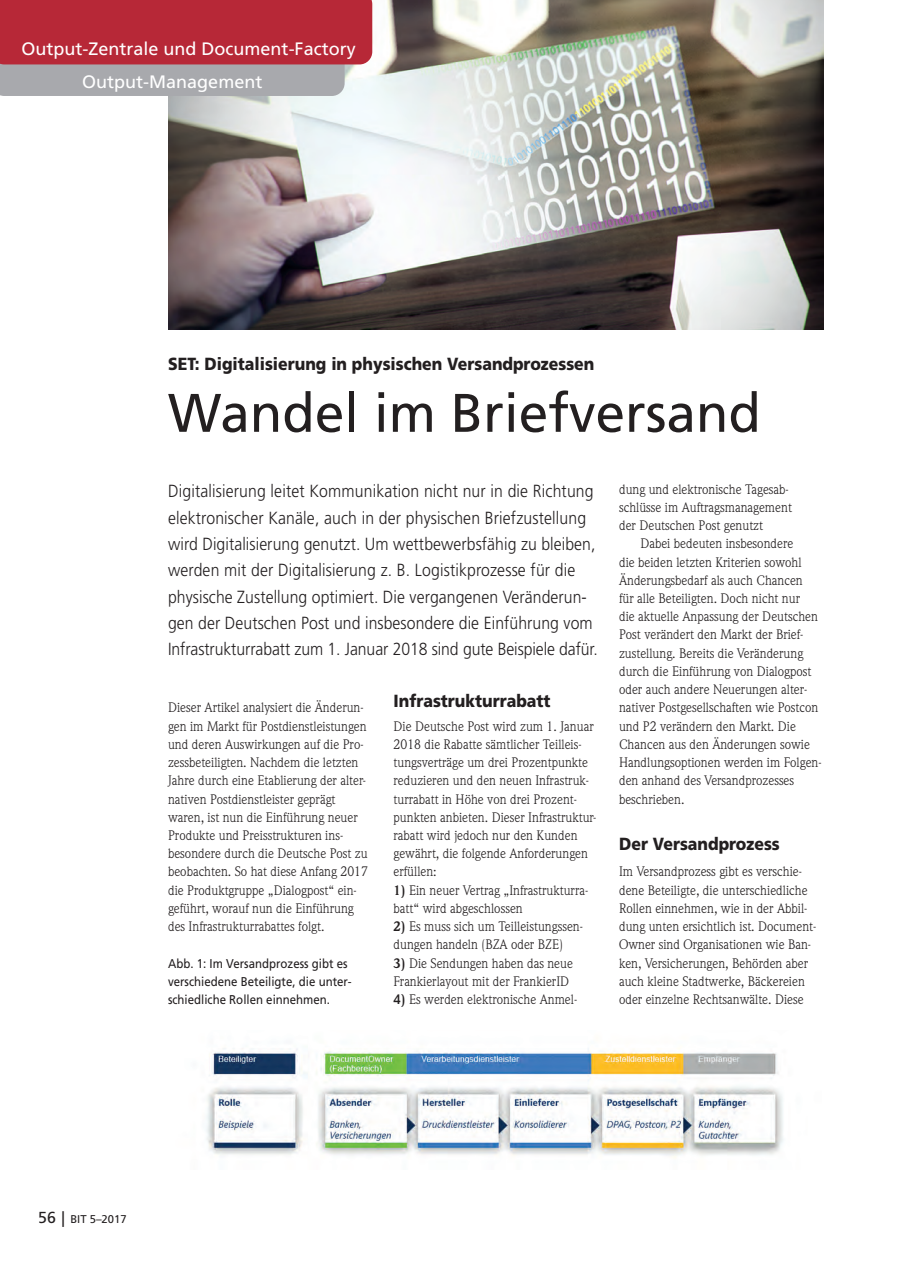
<style>
.page{position:relative;width:902px;height:1272px;background:#fff}
.page>*{position:absolute;margin:0;border:0;box-sizing:border-box;transform-origin:0 0}
.t1{font:54.15px "Frutiger";color:#231f20}
.t2{font:18px "Frutiger";color:#fff}
.t3{font:300 17.55px/26.2px "Frutiger";letter-spacing:.005em;color:#231f20;scale:.9 1}
.t4{font:900 17.55px "Frutiger";color:#231f20;scale:.9 1}
.t5{font:13.5px/18.1px "Weidemann";color:#231f20}
.t6{font:12.75px/18.1px "Frutiger";color:#231f20;scale:.9 1}
.t7{font:11.25px "Frutiger";color:#231f20}
.s1{font-weight:700}
.s2{font-size:15.9px}
.s3{font-size:15.75px}
</style>
<div class="page">
<img style="left:168px;top:0;width:655px;height:329px">
<img style="left:206px;top:1048px;width:578px;height:110px">
<svg style="left:0;top:0;width:372px;height:96px;background:#b3545f"></svg>
<h2 class="t2" style="left:21px;top:42px;width:336px">Output-Zentrale und Document-Factory</h2>
<h2 class="t2" style="left:82px;top:74px;width:182px">Output-Management</h2>
<p class="t4" style="left:168px;top:356px;width:475px">SET: Digitalisierung in physischen Versandprozessen</p>
<h1 class="t1" style="left:168px;top:391px;width:594px">Wandel im Briefversand</h1>
<p class="t3" style="left:168px;top:479px;width:479px">Digitalisierung leitet Kommunikation nicht nur in die Richtung elektronischer Kanäle, auch in der physischen Briefzustellung wird Digitalisierung genutzt. Um wettbewerbsfähig zu bleiben, werden mit der Digitalisierung z. B. Logistikprozesse für die physische Zustellung optimiert. Die vergangenen Veränderun&shy;gen der Deutschen Post und insbesondere die Einführung vom Infrastrukturrabatt zum 1. Januar 2018 sind gute Beispiele dafür.</p>
<p class="t5" style="left:168px;top:700px;width:201px">Dieser Artikel analysiert die Änderun&shy;gen im Markt für Postdienstleistungen und deren Auswirkungen auf die Pro&shy;zessbeteiligten. Nachdem die letzten Jahre durch eine Etablierung der alter&shy;nativen Postdienstleister geprägt waren, ist nun die Einführung neuer Produkte und Preisstrukturen ins&shy;besondere durch die Deutsche Post zu beobachten. So hat diese Anfang 2017 die Produktgruppe „Dialogpost“ ein&shy;geführt, worauf nun die Einführung des Infrastrukturrabattes folgt.</p>
<p class="t6" style="left:168px;top:955px;width:205px">Abb. 1: Im Versandprozess gibt es verschiedene Beteiligte, die unter&shy;schiedliche Rollen einnehmen.</p>
<p class="t4" style="left:393px;top:694px;width:176px">Infrastrukturrabatt</p>
<p class="t5" style="left:393px;top:718px;width:204px">Die Deutsche Post wird zum 1. Januar 2018 die Rabatte sämtlicher Teilleis&shy;tungsverträge um drei Prozentpunkte reduzieren und den neuen Infrastruk&shy;turrabatt in Höhe von drei Prozent&shy;punkten anbieten. Dieser Infrastruktur&shy;rabatt wird jedoch nur den Kunden gewährt, die folgende Anforderungen erfüllen:</p>
<p class="t5" style="left:393px;top:882px;width:196px"><span class="s1">1)</span> Ein neuer Vertrag „Infrastrukturra&shy;batt“ wird abgeschlossen</p>
<p class="t5" style="left:393px;top:918px;width:191px"><span class="s1">2)</span> Es muss sich um Teilleistungssen&shy;dungen handeln (BZA oder BZE)</p>
<p class="t5" style="left:393px;top:955px;width:181px"><span class="s1">3)</span> Die Sendungen haben das neue<br>Frankierlayout mit der FrankierID</p>
<p class="t5" style="left:393px;top:991px;width:185px"><span class="s1">4)</span> Es werden elektronische Anmel-</p>
<p class="t5" style="left:619px;top:481px;width:174px">dung und elektronische Tagesab&shy;schlüsse im Auftragsmanagement der Deutschen Post genutzt</p>
<p class="t5" style="left:619px;top:536px;width:204px;text-indent:21px">Dabei bedeuten insbesondere<br>die beiden letzten Kriterien sowohl Änderungsbedarf als auch Chancen<br>für alle Beteiligten. Doch nicht nur<br>die aktuelle Anpassung der Deutschen Post verändert den Markt der Brief&shy;zustellung. Bereits die Veränderung durch die Einführung von Dialogpost oder auch andere Neuerungen alter&shy;nativer Postgesellschaften wie Postcon und P2 verändern den Markt. Die Chancen aus den Änderungen sowie Handlungsoptionen werden im Folgen&shy;den anhand des Versandprozesses beschrieben.</p>
<p class="t4" style="left:619px;top:836px;width:180px">Der Versandprozess</p>
<p class="t5" style="left:619px;top:863px;width:199px">Im Versandprozess gibt es verschie&shy;dene Beteiligte, die unterschiedliche Rollen einnehmen, wie in der Abbil&shy;dung unten ersichtlich ist. Document-Owner sind Organisationen wie Ban&shy;ken, Versicherungen, Behörden aber auch kleine Stadtwerke, Bäckereien oder einzelne Rechtsanwälte. Diese</p>
<p class="t7" style="left:38px;top:1214px;width:90px"><span class="s2">56</span> <span class="s3">|</span> BIT 5–2017</p>
</div>
